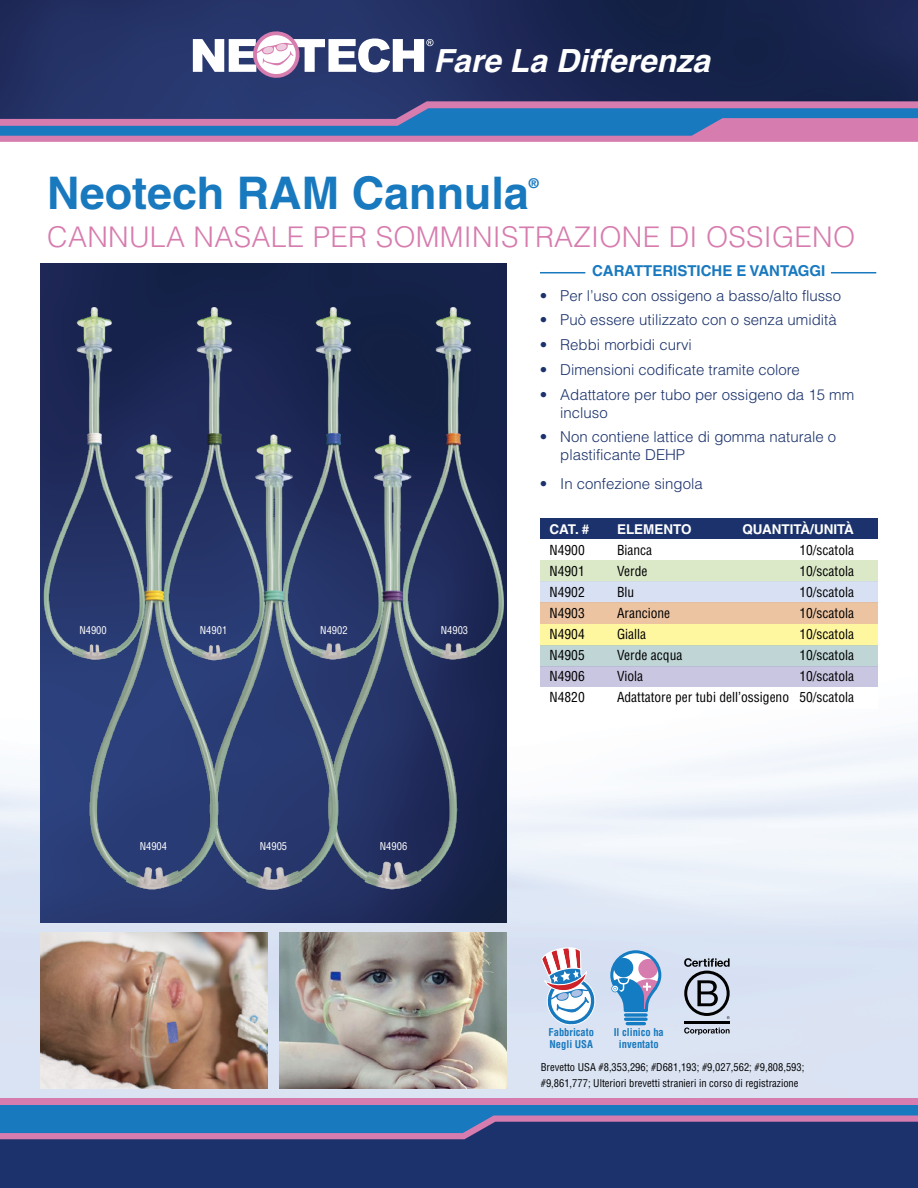
<style>
.page{position:relative;width:918px;height:1188px;background:#fff}
.page>*{position:absolute;margin:0;border:0;box-sizing:border-box;transform-origin:0 0}
.t1{font:700 45px "Helvetica LT Pro";color:#1879bf}
.t2{font:italic 700 31.8px "Helvetica";color:#fff}
.t3{font:300 28.5px "Helvetica LT Pro";letter-spacing:.01em;color:#d77cae}
.t4{font:300 15px/18px "Helvetica LT Pro";color:#1b326c}
.t5{font:700 15px "Helvetica LT Pro";color:#1879bf}
.t6{font:condensed 13.5px "Helvetica LT Pro";color:#000}
.t7{font:700 13.5px "Helvetica LT Pro";color:#fff}
.t8{font:700 13.5px "Helvetica LT Pro";color:#1879bf}
.t9{font:condensed 10.5px/15.6px "Helvetica LT Pro";color:#000}
.t10{font:700 condensed 10.5px/11.2px "Helvetica LT Pro";color:#1879bf}
.t11{font:condensed 10.5px "Helvetica LT Pro";color:#fff}
</style>
<div class="page">
<img style="left:0;top:0;width:918px;height:101px">
<svg style="left:193px;top:31px;width:241px;height:49px"></svg>
<img style="left:0;top:662px;width:918px;height:437px">
<img style="left:40px;top:263px;width:466px;height:659px">
<img style="left:155px;top:301px;width:115px;height:121px">
<img style="left:270px;top:301px;width:120px;height:121px">
<img style="left:390px;top:301px;width:117px;height:361px">
<img style="left:387px;top:422px;width:75px;height:475px">
<img style="left:267px;top:422px;width:120px;height:475px">
<img style="left:84px;top:422px;width:183px;height:475px">
<div style="left:0;top:1116px;width:918px;height:72px;background:#1b326c"></div>
<svg style="left:0;top:1105px;width:918px;height:34px"></svg>
<div style="left:0;top:1099px;width:918px;height:6px;background:#d77cae"></div>
<hr style="left:540px;top:272px;width:45px;height:1px;background:#1879bf">
<hr style="left:831px;top:272px;width:45px;height:1px;background:#1879bf">
<svg style="left:0;top:101px;width:918px;height:41px"></svg>
<div style="left:540px;top:518px;width:338px;height:21px;background:#1b326c"></div>
<div style="left:540px;top:624px;width:338px;height:21px;background:#fff7a0"></div>
<div style="left:540px;top:561px;width:338px;height:21px;background:#dbe9c8"></div>
<div style="left:540px;top:645px;width:338px;height:21px;background:#bfd5d6"></div>
<div style="left:540px;top:582px;width:338px;height:21px;background:#d8e1f3"></div>
<div style="left:540px;top:666px;width:338px;height:22px;background:#c9c6e1"></div>
<div style="left:540px;top:603px;width:338px;height:21px;background:#edc4a2"></div>
<div style="left:540px;top:688px;width:338px;height:21px;background:#fff"></div>
<img style="left:40px;top:301px;width:115px;height:361px">
<img style="left:280px;top:932px;width:226px;height:156px">
<img style="left:40px;top:932px;width:227px;height:156px">
<hr style="left:684px;top:1021px;width:46px;height:3px;background:#000">
<svg style="left:684px;top:958px;width:46px;height:61px"></svg>
<svg style="left:684px;top:1028px;width:46px;height:7px"></svg>
<svg style="left:541px;top:947px;width:54px;height:78px"></svg>
<svg style="left:626px;top:1014px;width:20px;height:3px"></svg>
<hr style="left:626px;top:1018px;width:20px;height:3px;background:#147cc2">
<hr style="left:627px;top:1022px;width:17px;height:3px;background:#147cc2">
<svg style="left:609px;top:949px;width:54px;height:65px"></svg>
<h2 class="t2" style="left:434px;top:41px;width:278px">Fare La Differenza</h2>
<h1 class="t1" style="left:47px;top:166px;width:483px">Neotech RAM Cannula</h1>
<p class="t8" style="left:529px;top:175px;width:11px">®</p>
<h3 class="t3" style="left:47px;top:219px;width:810px">CANNULA NASALE PER SOMMINISTRAZIONE DI OSSIGENO</h3>
<p class="t5" style="left:592px;top:262px;width:235px">CARATTERISTICHE E VANTAGGI</p>
<p class="t4" style="left:540px;top:286px;width:303px">• Per l’uso con ossigeno a basso/alto flusso</p>
<p class="t4" style="left:540px;top:311px;width:298px">• Può essere utilizzato con o senza umidità</p>
<p class="t4" style="left:540px;top:336px;width:153px">• Rebbi morbidi curvi</p>
<p class="t4" style="left:540px;top:360px;width:261px">• Dimensioni codificate tramite colore</p>
<p class="t4" style="left:560px;top:385px;width:296px;text-indent:-20px">• Adattatore per tubo per ossigeno da 15 mm incluso</p>
<p class="t4" style="left:560px;top:428px;width:277px;text-indent:-20px">• Non contiene lattice di gomma naturale o plastificante DEHP</p>
<p class="t4" style="left:540px;top:474px;width:164px">• In confezione singola</p>
<p class="t7" style="left:550px;top:521px;width:41px">CAT. #</p>
<p class="t7" style="left:617px;top:521px;width:76px">ELEMENTO</p>
<p class="t7" style="left:743px;top:521px;width:113px">QUANTITÀ/UNITÀ</p>
<p class="t6" style="left:550px;top:542px;width:37px">N4900</p>
<p class="t6" style="left:617px;top:542px;width:37px">Bianca</p>
<p class="t6" style="left:799px;top:542px;width:56px">10/scatola</p>
<p class="t6" style="left:550px;top:563px;width:37px">N4901</p>
<p class="t6" style="left:617px;top:563px;width:32px">Verde</p>
<p class="t6" style="left:799px;top:563px;width:56px">10/scatola</p>
<p class="t6" style="left:550px;top:584px;width:37px">N4902</p>
<p class="t6" style="left:617px;top:584px;width:19px">Blu</p>
<p class="t6" style="left:799px;top:584px;width:56px">10/scatola</p>
<p class="t6" style="left:550px;top:605px;width:37px">N4903</p>
<p class="t6" style="left:617px;top:605px;width:55px">Arancione</p>
<p class="t6" style="left:799px;top:605px;width:56px">10/scatola</p>
<p class="t6" style="left:550px;top:626px;width:37px">N4904</p>
<p class="t6" style="left:617px;top:626px;width:31px">Gialla</p>
<p class="t6" style="left:799px;top:626px;width:56px">10/scatola</p>
<p class="t6" style="left:550px;top:647px;width:37px">N4905</p>
<p class="t6" style="left:617px;top:647px;width:67px">Verde acqua</p>
<p class="t6" style="left:799px;top:647px;width:56px">10/scatola</p>
<p class="t6" style="left:550px;top:668px;width:37px">N4906</p>
<p class="t6" style="left:617px;top:668px;width:28px">Viola</p>
<p class="t6" style="left:799px;top:668px;width:56px">10/scatola</p>
<p class="t6" style="left:550px;top:689px;width:37px">N4820</p>
<p class="t6" style="left:617px;top:689px;width:239px">Adattatore per tubi dell’ossigeno 50/scatola</p>
<p class="t11" style="left:79px;top:624px;width:29px">N4900</p>
<p class="t11" style="left:200px;top:624px;width:29px">N4901</p>
<p class="t11" style="left:320px;top:624px;width:29px">N4902</p>
<p class="t11" style="left:441px;top:624px;width:29px">N4903</p>
<p class="t11" style="left:140px;top:840px;width:29px">N4904</p>
<p class="t11" style="left:260px;top:840px;width:29px">N4905</p>
<p class="t11" style="left:380px;top:840px;width:29px">N4906</p>
<p class="t10" style="left:549px;top:1027px;width:47px">Fabbricato<br>Negli USA</p>
<p class="t10" style="left:614px;top:1027px;width:52px;text-align:center">Il clinico ha inventato</p>
<p class="t9" style="left:541px;top:1060px;width:265px">Brevetto USA #8,353,296; #D681,193; #9,027,562; #9,808,593; #9,861,777; Ulteriori brevetti stranieri in corso di registrazione</p>
</div>
